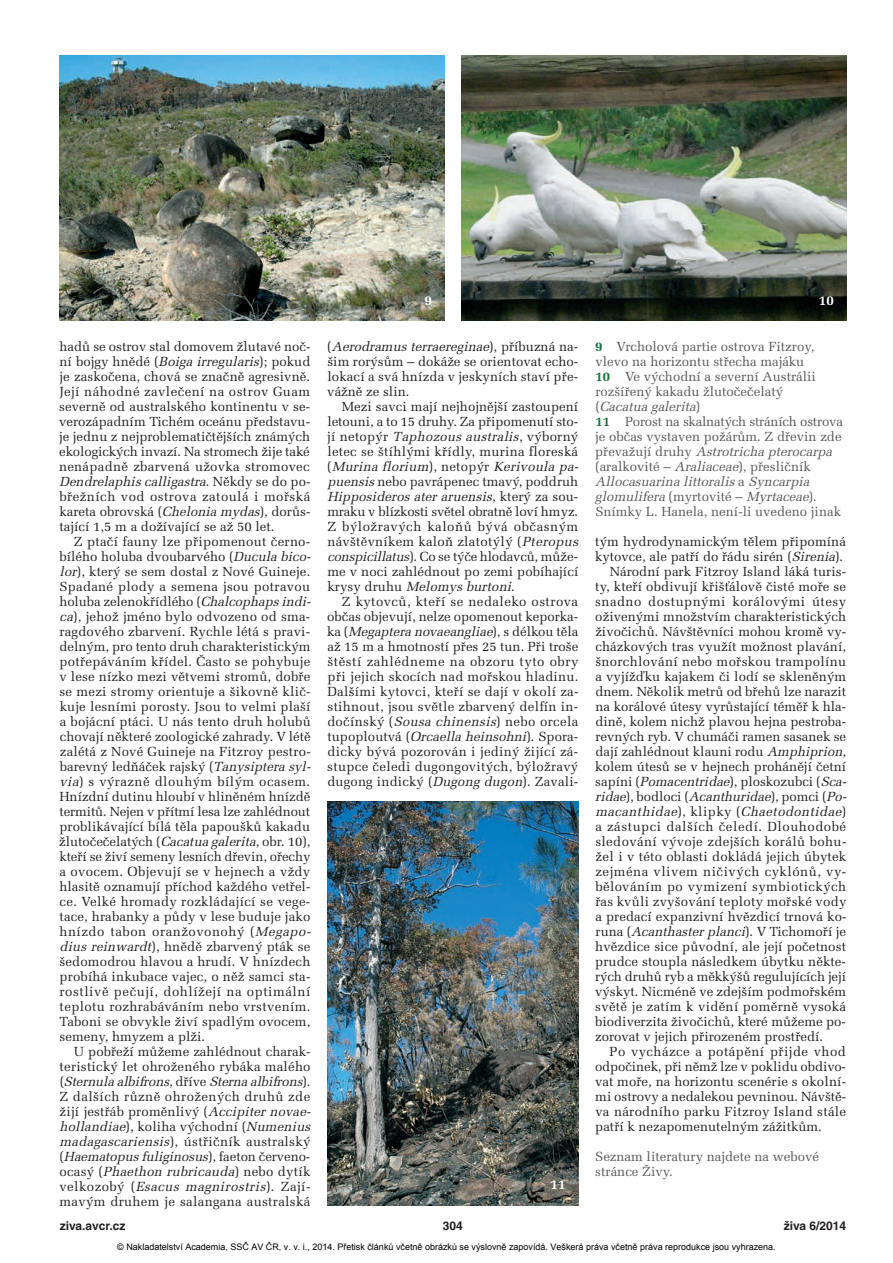
<style>
.page{position:relative;width:893px;height:1263px;background:#fff}
.page>*{position:absolute;margin:0;border:0;box-sizing:border-box;transform-origin:0 0}
.t1{font:700 13.5px "Melior CE";color:#fff}
.t2{font:13.2px/15px "Melior CE";letter-spacing:.005em;color:#231f20;text-align:justify}
.t3{font:13.2px/15px "Melior CE";color:#57585a}
.t4{font:13.2px "Melior CE";letter-spacing:.035em;color:#231f20}
.t5{font:italic 13.2px "Melior CE";color:#231f20}
.t6{font:13.2px "Melior CE";letter-spacing:.04em;color:#231f20}
.t7{font:13.2px "Melior CE";letter-spacing:.025em;color:#231f20}
.t8{font:700 12px "Helvetica CE";color:#231f20}
.t9{font:9px "Arial";color:#000}
.s1{font-style:italic}
.s2{font-weight:700;color:#11723a}
.s3{font-style:normal}
</style>
<div class="page">
<img style="left:327px;top:801px;width:251px;height:404px">
<img style="left:461px;top:55px;width:385px;height:266px">
<img style="left:60px;top:55px;width:384px;height:266px">
<p class="t2" style="left:59px;top:341px;width:253px">hadů se ostrov stal domovem žlutavé noč&shy;ní bojgy hnědé (<span class="s1">Boiga irregularis</span>); pokud je zaskočena, chová se značně agresivně.<br>Její náhodné zavlečení na ostrov Guam severně od australského kontinentu v se - verozápadním Tichém oceánu představu&shy;je jednu z nejproblematičtějších známých ekologických invazí. Na stromech žije také nenápadně zbarvená užovka stromovec <span class="s1">Dendrelaphis calligastra</span>. N ě k d y s e d o p o - břežních vod ostrova zatoulá i mořská kareta obrovská (<span class="s1">Chelonia mydas</span>), dorůs - tající 1,5 m a dožívající se až 50 let.</p>
<p class="t2" style="left:59px;top:536px;width:255px;text-align:left;text-indent:15px">Z ptačí fauny lze připomenout černo&shy;bílého holuba dvoubarvého (<span class="s1">Ducula bico&shy;lor</span>), který se sem dostal z Nové Guineje.<br>Spadané plody a semena jsou potravou holuba zelenokřídlého (<span class="s1">Chalcophaps indi&shy;ca</span>), jehož jméno bylo odvozeno od sma&shy;ragdového zbarvení. Rychle létá s pravi&shy;delným, pro tento druh charakteristickým potřepáváním křídel. Často se pohybuje v lese nízko mezi větvemi stromů, dobře se mezi stromy orientuje a šikovně klič&shy;kuje lesními porosty. Jsou to velmi plaší a bojácní ptáci. U nás tento druh holubů chovají některé zoologické zahrady. V létě zalétá z Nové Guineje na Fitzroy pestro&shy;barevný ledňáček rajský (<span class="s1">Tanysiptera syl&shy;via</span>) s výrazně dlouhým bílým ocasem.<br>Hnízdní dutinu hloubí v hliněném hnízdě termitů. Nejen v přítmí lesa lze zahlédnout problikávající bílá těla papoušků kakadu žlutočečelatých (<span class="s1">Cacatua galerita</span>, obr. 10), kteří se živí semeny lesních dřevin, ořechy a ovocem. Objevují se v hejnech a vždy hlasitě oznamují příchod každého vetřel&shy;ce. Velké hromady rozkládající se vege - tace, hrabanky a půdy v lese buduje jako hnízdo tabon oranžovonohý (<span class="s1">Megapo - dius reinwardt</span>), hnědě zbarvený pták se šedomodrou hlavou a hrudí. V hnízdech probíhá inkubace vajec, o něž samci sta&shy;rostlivě pečují, dohlížejí na optimální teplotu rozhrabáváním nebo vrstvením.<br>Taboni se obvykle živí spadlým ovocem, semeny, hmyzem a plži.</p>
<p class="t2" style="left:59px;top:1046px;width:255px;text-align:left;text-indent:14px">U pobřeží můžeme zahlédnout charak&shy;teristický let ohroženého rybáka malého ( <span class="s1">Sternula albifrons</span>, d ř í v e <span class="s1">Sterna albifrons</span>) .<br>Z dalších různě ohrožených druhů zde žijí jestřáb proměnlivý (<span class="s1">Accipiter novae - hollandiae</span>) , k o l i h a v ý c h o d n í ( <span class="s1">Numenius madagascariensis</span>), ústřičník australský ( <span class="s1">Haematopus fuliginosus</span>) , fa e t o n č e r v e n o - o c a s ý ( <span class="s1">Phaethon rubricauda</span>) n e b o d y t í k v e l k o z o b ý ( <span class="s1">Esacus magnirostris</span>) . Z aj í - mavým druhem je salangana australská</p>
<p class="t1" style="left:425px;top:295px;width:9px">9</p>
<p class="t1" style="left:819px;top:295px;width:17px">10</p>
<p class="t3" style="left:595px;top:341px;width:249px"><span class="s2">9</span> Vrcholová partie ostrova Fitzroy, vlevo na horizontu střecha majáku<br><span class="s2">10</span> Ve východní a severní Austrálii rozšířený kakadu žlutočečelatý<br>( <span class="s1">Cacatua galerita</span>)<br><span class="s2">11</span> Porost na skalnatých stráních ostrova je občas vystaven požárům. Z dřevin zde p ř e v a ž u j í d r u h y <span class="s1">Astrotricha pterocarpa </span>(aralkovité – <span class="s1">Araliaceae</span>), přesličník <span class="s1">Allocasuarina littoralis</span> a <span class="s1">Syncarpia glomulifera</span> ( m y r t o v i t é – <span class="s1">Myrtaceae</span>) .<br>Snímky L. Hanela, není-li uvedeno jinak</p>
<p class="t2" style="left:327px;top:341px;width:252px">( <span class="s1">Aerodramus terraereginae</span>) , p ř í b u z n á n a - šim rorýsům – dokáže se orientovat echo&shy;lokací a svá hnízda v jeskyních staví pře&shy;vážně ze slin.</p>
<p class="t2" style="left:327px;top:401px;width:255px;text-align:left;text-indent:14px">Mezi savci mají nejhojnější zastoupení letouni, a to 15 druhy. Za připomenutí sto&shy;j í n e t o p ý r <span class="s1">Taphozous australis</span>, v ýb o r n ý letec se štíhlými křídly, murina floreská ( <span class="s1">Murina florium</span>) , n e t o p ý r <span class="s1">Kerivoula pa - puensis</span>nebo pavrápenec tmavý, poddruh <span class="s1">Hipposideros ater aruensis</span>, k t e r ý z a s o u - mraku v blízkosti světel obratně loví hmyz.<br>Z býložravých kaloňů bývá občasným návštěvníkem kaloň zlatotýlý (<span class="s1">Pteropus conspicillatus</span>). Co se týče hlodavců, může&shy;me v noci zahlédnout po zemi pobíhající k r y s y d r u h u <span class="s1">Melomys burtoni</span>.</p>
<p class="t2" style="left:327px;top:596px;width:253px;text-indent:15px">Z kytovců, kteří se nedaleko ostrova občas objevují, nelze opomenout keporka&shy;k a ( <span class="s1">Megaptera novaeangliae</span>) , s d é l k o u t ě l a až 15 m a hmotností přes 25 tun. Při troše štěstí zahlédneme na obzoru tyto obry při jejich skocích nad mořskou hladinu.<br>Dalšími kytovci, kteří se dají v okolí za - stihnout, jsou světle zbarvený delfín in - dočínský (<span class="s1">Sousa chinensis</span>) nebo orcela tupoploutvá (<span class="s1">Orcaella heinsohni</span>). Spora&shy;dicky bývá pozorován i jediný žijící zá - stupce čeledi dugongovitých, býložravý dugong indický (<span class="s1">Dugong dugon</span>). Zavali-</p>
<p class="t2" style="left:595px;top:536px;width:252px">tým hydrodynamickým tělem připomíná</p>
<p class="t2" style="left:595px;top:551px;width:250px">kytovce, ale patří do řádu sirén (<span class="s1">Sirenia</span>).</p>
<p class="t2" style="left:610px;top:566px;width:238px">Národní park Fitzroy Island láká turis-</p>
<p class="t2" style="left:595px;top:581px;width:252px">ty, kteří obdivují křišťálově čisté moře se</p>
<p class="t4" style="left:595px;top:597px;width:252px">snadno dostupnými korálovými útesy</p>
<p class="t2" style="left:595px;top:611px;width:253px">oživenými množstvím charakteristických</p>
<p class="t2" style="left:595px;top:626px;width:252px">živočichů. Návštěvníci mohou kromě vy -</p>
<p class="t2" style="left:595px;top:641px;width:252px">cházkových tras využít možnost plavání,</p>
<p class="t2" style="left:595px;top:656px;width:252px">šnorchlování nebo mořskou trampolínu</p>
<p class="t2" style="left:595px;top:671px;width:252px">a vyjížďku kajakem či lodí se skleněným</p>
<p class="t2" style="left:595px;top:686px;width:252px">dnem. Několik metrů od břehů lze na razit</p>
<p class="t2" style="left:595px;top:701px;width:252px">na korálové útesy vyrůstající téměř k hla-</p>
<p class="t2" style="left:595px;top:716px;width:252px">dině, kolem nichž plavou hejna pestroba-</p>
<p class="t2" style="left:595px;top:731px;width:252px">revných ryb. V chumáči ramen sasanek se</p>
<p class="t2" style="left:595px;top:746px;width:252px">dají zahlédnout klauni rodu <span class="s1">Amphiprion</span>,</p>
<p class="t2" style="left:595px;top:761px;width:252px">kolem útesů se v hejnech prohánějí četní</p>
<p class="t2" style="left:595px;top:776px;width:255px">sapíni (<span class="s1">Pomacentridae</span>), ploskozubci (<span class="s1">Sca-</span></p>
<p class="t5" style="left:595px;top:792px;width:255px">ridae<span class="s3">) , b o d l o c i (</span> Acanthuridae<span class="s3">) , p o m c i (</span> Po -</p>
<p class="t5" style="left:595px;top:807px;width:252px">macanthidae<span class="s3">) , k l i p k y (</span> Chaetodontidae<span class="s3">)</span></p>
<p class="t6" style="left:595px;top:822px;width:252px">a zástupci dalších čeledí. Dlouhodobé</p>
<p class="t7" style="left:595px;top:837px;width:253px">sledování vývoje zdejších korálů bohu-</p>
<p class="t2" style="left:595px;top:851px;width:252px">žel i v této oblasti dokládá jejich úbytek</p>
<p class="t6" style="left:595px;top:867px;width:252px">zejména vlivem ničivých cyklónů, vy -</p>
<p class="t4" style="left:595px;top:882px;width:252px">bělováním po vymizení symbiotických</p>
<p class="t2" style="left:595px;top:896px;width:253px">řas kvůli zvyšování teploty mořské vody</p>
<p class="t2" style="left:595px;top:911px;width:252px">a predací expanzivní hvězdicí trnová ko -</p>
<p class="t2" style="left:596px;top:926px;width:252px">r u n a ( <span class="s1">Acanthaster planci</span>) . V Ti c h o m o ř í j e</p>
<p class="t2" style="left:595px;top:941px;width:252px">hvězdice sice původní, ale její početnost</p>
<p class="t2" style="left:595px;top:956px;width:252px">prudce stoupla následkem úbytku někte-</p>
<p class="t2" style="left:595px;top:971px;width:252px">rých druhů ryb a měkkýšů regulujících její</p>
<p class="t2" style="left:595px;top:986px;width:252px">výskyt. Nicméně ve zdejším podmořském</p>
<p class="t2" style="left:595px;top:1001px;width:252px">světě je zatím k vidění poměrně vysoká</p>
<p class="t2" style="left:595px;top:1016px;width:252px">biodiverzita živočichů, které můžeme po -</p>
<p class="t2" style="left:595px;top:1031px;width:230px">zorovat v jejich přirozeném prostředí.</p>
<p class="t4" style="left:609px;top:1047px;width:238px">Po vycházce a potápění přijde vhod</p>
<p class="t2" style="left:595px;top:1061px;width:252px">odpočinek, při němž lze v poklidu obdivo -</p>
<p class="t2" style="left:595px;top:1076px;width:253px">vat moře, na horizontu scenérie s okolní -</p>
<p class="t2" style="left:595px;top:1091px;width:252px">mi ostrovy a nedalekou pevninou. Návště-</p>
<p class="t2" style="left:595px;top:1106px;width:252px">va národního parku Fitzroy Island stále</p>
<p class="t2" style="left:595px;top:1121px;width:228px">patří k nezapomenutelným zážitkům.</p>
<p class="t3" style="left:595px;top:1151px;width:225px">Seznam literatury najdete na webové stránce Živy.</p>
<p class="t1" style="left:551px;top:1180px;width:17px">11</p>
<p class="t8" style="left:60px;top:1221px;width:67px">ziva.avcr.cz</p>
<p class="t8" style="left:443px;top:1221px;width:22px">304</p>
<p class="t8" style="left:784px;top:1221px;width:64px">živa 6/2014</p>
<p class="t9" style="left:117px;top:1241px;width:660px">© Nakladatelství Academia, SSČ AV ČR, v. v. i., 2014. Přetisk článků včetně obrázků se výslovně zapovídá. Veškerá práva včetně práva reprodukce jsou vyhrazena.</p>
</div>
